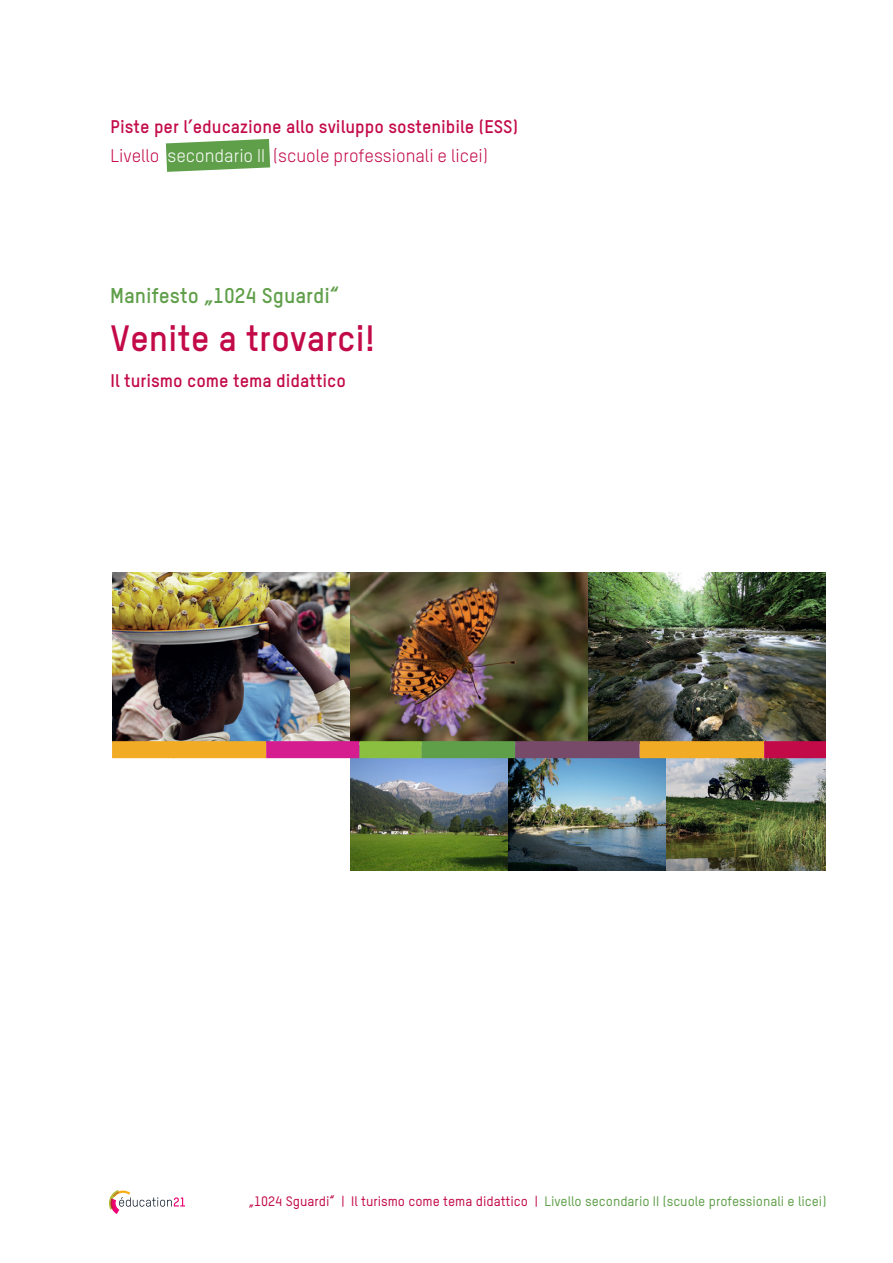
<style>
.page{position:relative;width:893px;height:1263px;background:#fff}
.page>*{position:absolute;margin:0;border:0;box-sizing:border-box;transform-origin:0 0}
.t1{font:700 36px "TSTARPRO";color:#c30a49}
.t2{font:700 21px "TSTARPRO";color:#609f4a}
.t3{font:700 18px/28.5px "TSTARPRO";color:#c30a49}
.t4{font:500 13.5px "TSTARPRO";color:#609f4a}
.s1{font-weight:400}
.s2{font-weight:400;color:#fff}
.s3{color:#c30a49}
</style>
<div class="page">
<img style="left:350px;top:758px;width:158px;height:112px">
<img style="left:112px;top:573px;width:238px;height:168px">
<img style="left:350px;top:573px;width:238px;height:168px">
<img style="left:588px;top:573px;width:238px;height:168px">
<img style="left:508px;top:758px;width:158px;height:112px">
<img style="left:666px;top:758px;width:160px;height:112px">
<svg style="left:109px;top:1190px;width:76px;height:24px"></svg>
<svg style="left:112px;top:741px;width:714px;height:17px"></svg>
<svg style="left:166px;top:139px;width:104px;height:33px"></svg>
<p class="t3" style="left:111px;top:112px;width:409px">Piste per l’educazione allo sviluppo sostenibile (ESS)<br><span class="s1">Livello</span> <span class="s2">secondario II</span> <span class="s1">(scuole professionali e licei)</span></p>
<p class="t2" style="left:110px;top:283px;width:231px">Manifesto „1024 Sguardi“</p>
<h1 class="t1" style="left:111px;top:316px;width:266px">Venite a trovarci!</h1>
<p class="t3" style="left:111px;top:366px;width:237px">Il turismo come tema didattico</p>
<p class="t4" style="left:249px;top:1193px;width:579px"><span class="s3">„1024 Sguardi“ | Il turismo come tema didattico |</span> Livello secondario II (scuole professionali e licei)</p>
</div>
